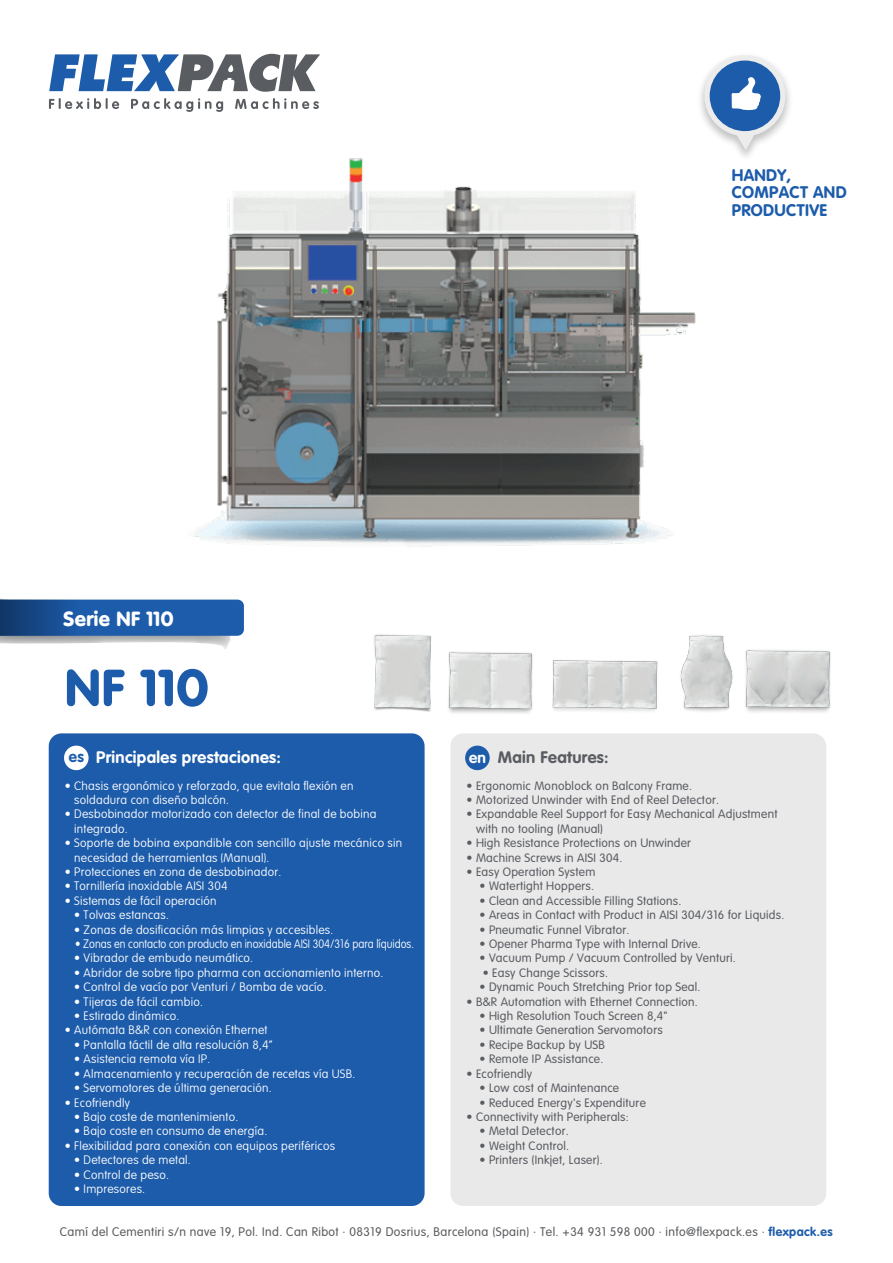
<style>
.page{position:relative;width:893px;height:1263px;background:#fff}
.page>*{position:absolute;margin:0;border:0;box-sizing:border-box;transform-origin:0 0}
.t1{font:900 50.85px "VAG Rounded";color:#1d5cab}
.t2{font:900 20.25px "VAG Rounded";letter-spacing:.02em;color:#fff}
.t3{font:700 16.65px/17.2px "VAG Rounded";letter-spacing:.02em;color:#1d5cab}
.t4{font:700 16.5px "VAG Rounded";letter-spacing:.02em;color:#fff}
.t5{font:700 16.5px "VAG Rounded";letter-spacing:.02em;color:#595c60}
.t6{font:700 15.3px "VAG Rounded";color:#1d5cab}
.t7{font:700 15.3px "VAG Rounded";color:#fff}
.t8{font:300 12.3px "VAG Rounded";letter-spacing:.03em;color:#595c60}
.t9{font:100 12px/14.4px "VAG Rounded LT";letter-spacing:.02em;color:#fff}
.t10{font:300 12px/14.4px "VAG Rounded";letter-spacing:.02em;color:#595c60}
.t11{font:100 12px "VAG Rounded LT";color:#fff;scale:.9 1}
.s1{font-weight:700;color:#1d5cab}
</style>
<div class="page">
<img style="left:193px;top:158px;width:503px;height:389px">
<div style="left:450px;top:733px;width:376px;height:473px;background:#e9e9ea;border-radius:13px"></div>
<div style="left:49px;top:733px;width:376px;height:473px;background:#1d5cab;border-radius:13px"></div>
<svg style="left:49px;top:54px;width:271px;height:38px"></svg>
<svg style="left:49px;top:98px;width:70px;height:11px"></svg>
<svg style="left:131px;top:98px;width:92px;height:14px"></svg>
<svg style="left:235px;top:98px;width:84px;height:11px"></svg>
<svg style="left:0;top:598px;width:244px;height:51px;background:#537db1"></svg>
<div style="left:64px;top:746px;width:25px;height:24px;background:#fff;border-radius:50%"></div>
<div style="left:465px;top:746px;width:25px;height:24px;background:#1d5cab;border-radius:50%"></div>
<svg style="left:704px;top:55px;width:82px;height:95px"></svg>
<img style="left:374px;top:634px;width:58px;height:78px">
<img style="left:448px;top:651px;width:85px;height:62px">
<img style="left:552px;top:660px;width:106px;height:51px">
<img style="left:745px;top:649px;width:86px;height:63px">
<img style="left:680px;top:635px;width:53px;height:77px">
<h2 class="t2" style="left:63px;top:606px;width:111px">Serie NF 110</h2>
<h1 class="t1" style="left:65px;top:657px;width:145px">NF 110</h1>
<h3 class="t3" style="left:732px;top:166px;width:117px">HANDY,<br>COMPACT AND<br>PRODUCTIVE</h3>
<h3 class="t4" style="left:96px;top:748px;width:186px">Principales prestaciones:</h3>
<p class="t7" style="left:469px;top:748px;width:19px">en</p>
<h3 class="t5" style="left:498px;top:748px;width:112px">Main Features:</h3>
<p class="t6" style="left:69px;top:747px;width:17px">es</p>
<p class="t9" style="left:74px;top:779px;width:281px;text-indent:-9px">• Chasis ergonómico y reforzado, que evitala flexión en soldadura con diseño balcón.</p>
<p class="t9" style="left:74px;top:807px;width:304px;text-indent:-9px">• Desbobinador motorizado con detector de final de bobina integrado.</p>
<p class="t9" style="left:74px;top:836px;width:329px;text-indent:-9px">• Soporte de bobina expandible con sencillo ajuste mecánico sin necesidad de herramientas (Manual).</p>
<p class="t9" style="left:65px;top:865px;width:218px">• Protecciones en zona de desbobinador.</p>
<p class="t9" style="left:65px;top:879px;width:164px">• Tornillería inoxidable AISI 304</p>
<p class="t9" style="left:65px;top:894px;width:153px">• Sistemas de fácil operación</p>
<p class="t9" style="left:74px;top:908px;width:96px">• Tolvas estancas.</p>
<p class="t9" style="left:74px;top:923px;width:260px">• Zonas de dosificación más limpias y accesibles.</p>
<p class="t11" style="left:75px;top:937px;width:378px">• Zonas en contacto con producto en inoxidable AISI 304/316 para líquidos.</p>
<p class="t9" style="left:74px;top:951px;width:180px">• Vibrador de embudo neumático.</p>
<p class="t9" style="left:74px;top:966px;width:311px">• Abridor de sobre tipo pharma con accionamiento interno.</p>
<p class="t9" style="left:74px;top:980px;width:254px">• Control de vacío por Venturi / Bomba de vacío.</p>
<p class="t9" style="left:74px;top:995px;width:130px">• Tijeras de fácil cambio.</p>
<p class="t9" style="left:74px;top:1009px;width:107px">• Estirado dinámico.</p>
<p class="t9" style="left:65px;top:1023px;width:204px">• Autómata B&amp;R con conexión Ethernet</p>
<p class="t9" style="left:74px;top:1038px;width:200px">• Pantalla táctil de alta resolución 8,4”</p>
<p class="t9" style="left:74px;top:1052px;width:137px">• Asistencia remota vía IP.</p>
<p class="t9" style="left:74px;top:1067px;width:282px">• Almacenamiento y recuperación de recetas vía USB.</p>
<p class="t9" style="left:74px;top:1081px;width:199px">• Servomotores de última generación.</p>
<p class="t9" style="left:65px;top:1095px;width:66px">• Ecofriendly</p>
<p class="t9" style="left:74px;top:1110px;width:165px">• Bajo coste de mantenimiento.</p>
<p class="t9" style="left:74px;top:1124px;width:194px">• Bajo coste en consumo de energía.</p>
<p class="t9" style="left:65px;top:1139px;width:272px">• Flexibilidad para conexión con equipos periféricos</p>
<p class="t9" style="left:74px;top:1153px;width:118px">• Detectores de metal.</p>
<p class="t9" style="left:74px;top:1167px;width:96px">• Control de peso.</p>
<p class="t9" style="left:74px;top:1182px;width:72px">• Impresores.</p>
<p class="t10" style="left:467px;top:778px;width:227px">• Ergonomic Monoblock on Balcony Frame.</p>
<p class="t10" style="left:467px;top:793px;width:254px">• Motorized Unwinder with End of Reel Detector.</p>
<p class="t10" style="left:476px;top:807px;width:303px;text-indent:-10px">• Expandable Reel Support for Easy Mechanical Adjustment with no tooling (Manual)</p>
<p class="t10" style="left:467px;top:836px;width:226px">• High Resistance Protections on Unwinder</p>
<p class="t10" style="left:467px;top:850px;width:157px">• Machine Screws in AISI 304.</p>
<p class="t10" style="left:467px;top:865px;width:130px">• Easy Operation System</p>
<p class="t10" style="left:479px;top:879px;width:116px">• Watertight Hoppers.</p>
<p class="t10" style="left:479px;top:893px;width:203px">• Clean and Accessible Filling Stations.</p>
<p class="t10" style="left:479px;top:908px;width:306px">• Areas in Contact with Product in AISI 304/316 for Liquids.</p>
<p class="t10" style="left:479px;top:922px;width:151px">• Pneumatic Funnel Vibrator.</p>
<p class="t10" style="left:479px;top:937px;width:223px">• Opener Pharma Type with Internal Drive.</p>
<p class="t10" style="left:479px;top:951px;width:258px">• Vacuum Pump / Vacuum Controlled by Venturi.</p>
<p class="t10" style="left:483px;top:965px;width:127px">• Easy Change Scissors.</p>
<p class="t10" style="left:479px;top:980px;width:223px">• Dynamic Pouch Stretching Prior top Seal.</p>
<p class="t10" style="left:467px;top:994px;width:233px">• B&amp;R Automation with Ethernet Connection.</p>
<p class="t10" style="left:479px;top:1009px;width:190px">• High Resolution Touch Screen 8,4"</p>
<p class="t10" style="left:479px;top:1023px;width:185px">• Ultimate Generation Servomotors</p>
<p class="t10" style="left:479px;top:1037px;width:127px">• Recipe Backup by USB</p>
<p class="t10" style="left:479px;top:1052px;width:125px">• Remote IP Assistance.</p>
<p class="t10" style="left:467px;top:1066px;width:67px">• Ecofriendly</p>
<p class="t10" style="left:479px;top:1081px;width:141px">• Low cost of Maintenance</p>
<p class="t10" style="left:479px;top:1095px;width:168px">• Reduced Energy's Expenditure</p>
<p class="t10" style="left:467px;top:1109px;width:164px">• Connectivity with Peripherals:</p>
<p class="t10" style="left:479px;top:1124px;width:91px">• Metal Detector.</p>
<p class="t10" style="left:479px;top:1138px;width:91px">• Weight Control.</p>
<p class="t10" style="left:479px;top:1153px;width:125px">• Printers (Inkjet, Laser).</p>
<p class="t8" style="left:60px;top:1225px;width:774px">Camí del Cementiri s/n nave 19, Pol. Ind. Can Ribot · 08319 Dosrius, Barcelona (Spain) · Tel. +34 931 598 000 · info@flexpack.es · <span class="s1">flexpack.es</span></p>
</div>
